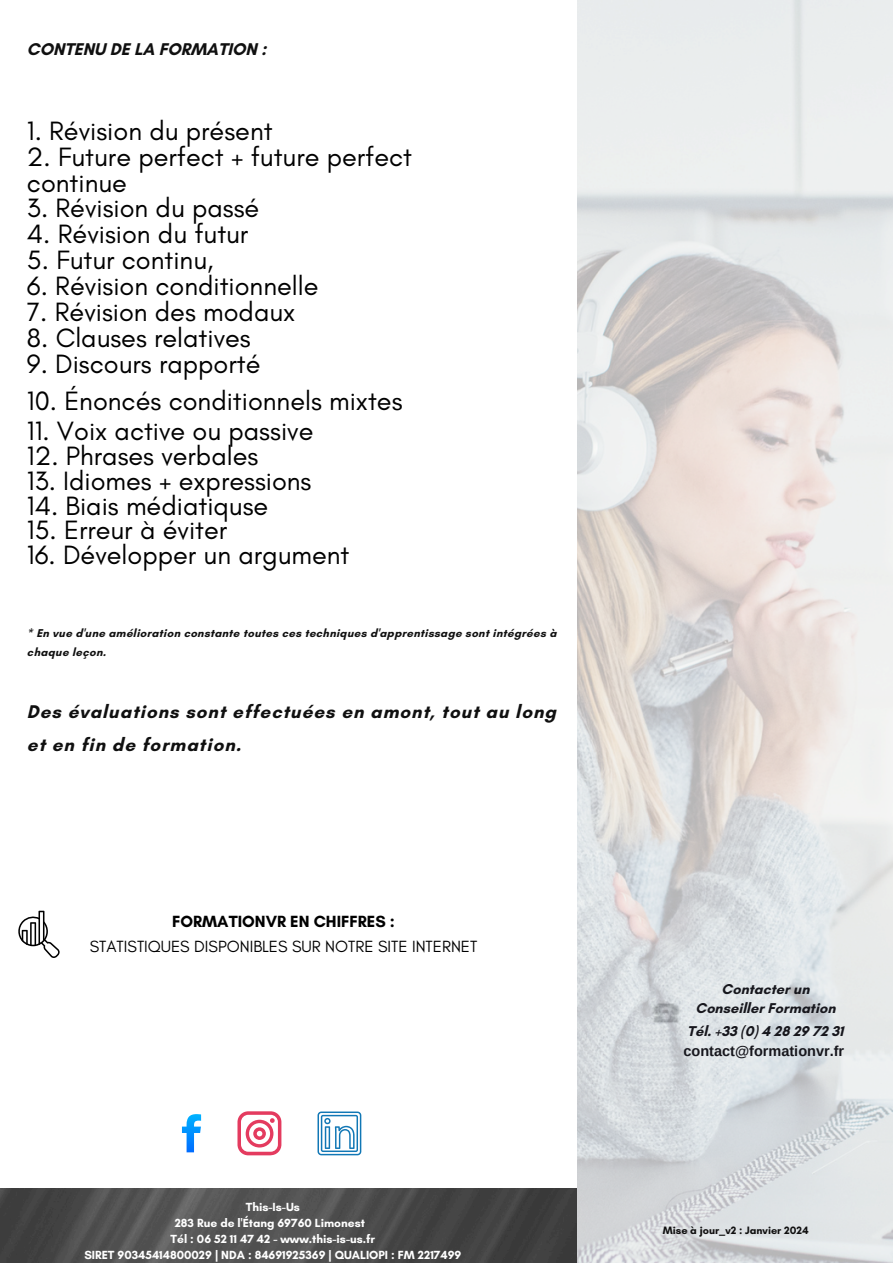
<style>
.page{position:relative;width:894px;height:1264px;background:#fff}
.page>*{position:absolute;margin:0;border:0;box-sizing:border-box;transform-origin:0 0}
.t1{font:27px/25.8px "Glacial Indifference";color:#000}
.t2{font:700 18.75px/32.7px "Glacial Indifference";letter-spacing:.055em;color:#101010}
.t3{font:700 17.25px "Glacial Indifference";color:#101010}
.t4{font:16.5px/24.8px "Glacial Indifference";color:#000;text-align:center}
.t5{font:700 14.55px/20.2px "Arimo";color:#17171d}
.t6{font:700 14.55px/19.2px "Glacial Indifference";color:#17171d;text-align:center}
.t7{font:700 12px "Glacial Indifference";color:#fff}
.t8{font:700 11.55px/19.2px "Glacial Indifference";letter-spacing:.025em;color:#101010}
.t9{font:700 10.95px "Glacial Indifference";color:#101010}
.s1{font-weight:700}
.s2{font-family:"Glacial Indifference"}
</style>
<div class="page">
<img style="left:0;top:1188px;width:576px;height:74px">
<img style="left:577px;top:0;width:315px;height:1262px">
<svg style="left:18px;top:910px;width:42px;height:48px"></svg>
<svg style="left:182px;top:1114px;width:19px;height:38px"></svg>
<svg style="left:237px;top:1111px;width:44px;height:44px"></svg>
<svg style="left:317px;top:1111px;width:44px;height:44px"></svg>
<h2 class="t3" style="left:27px;top:39px;width:241px">CONTENU DE LA FORMATION :</h2>
<p class="t1" style="left:27px;top:117px;width:247px">1. Révision du présent</p>
<p class="t1" style="left:27px;top:143px;width:386px">2. Future perfect + future perfect continue</p>
<p class="t1" style="left:27px;top:195px;width:234px">3. Révision du passé</p>
<p class="t1" style="left:27px;top:221px;width:223px">4. Révision du futur</p>
<p class="t1" style="left:27px;top:247px;width:188px">5. Futur continu,</p>
<p class="t1" style="left:27px;top:273px;width:293px">6. Révision conditionnelle</p>
<p class="t1" style="left:27px;top:298px;width:270px">7. Révision des modaux</p>
<p class="t1" style="left:27px;top:324px;width:225px">8. Clauses relatives</p>
<p class="t1" style="left:27px;top:350px;width:235px">9. Discours rapporté</p>
<p class="t1" style="left:27px;top:387px;width:377px">10. Énoncés conditionnels mixtes</p>
<p class="t1" style="left:27px;top:418px;width:288px">11. Voix active ou passive</p>
<p class="t1" style="left:27px;top:442px;width:233px">12. Phrases verbales</p>
<p class="t1" style="left:27px;top:467px;width:286px">13. Idiomes + expressions</p>
<p class="t1" style="left:27px;top:492px;width:243px">14. Biais médiatiquse</p>
<p class="t1" style="left:27px;top:517px;width:202px">15. Erreur à éviter</p>
<p class="t1" style="left:27px;top:541px;width:324px">16. Développer un argument</p>
<p class="t8" style="left:27px;top:623px;width:531px">* En vue d'une amélioration constante toutes ces techniques d'apprentissage sont intégrées à chaque leçon.</p>
<h1 class="t2" style="left:27px;top:695px;width:530px">Des évaluations sont effectuées en amont, tout au long et en fin de formation.</h1>
<p class="t4" style="left:90px;top:909px;width:389px"><span class="s1">FORMATIONVR EN CHIFFRES :<br></span>STATISTIQUES DISPONIBLES SUR NOTRE SITE INTERNET</p>
<p class="t7" style="left:246px;top:1199px;width:56px">This-Is-Us</p>
<p class="t7" style="left:175px;top:1215px;width:192px">283 Rue de l'Étang 69760 Limonest</p>
<p class="t7" style="left:170px;top:1231px;width:206px">Tél : 06 52 11 47 42 - www.this-is-us.fr</p>
<p class="t7" style="left:84px;top:1247px;width:378px">SIRET 90345414800029 | NDA : 84691925369 | QUALIOPI : FM 2217499</p>
<h3 class="t6" style="left:695px;top:978px;width:141px">Contacter un<br>Conseiller Formation</h3>
<p class="t5" style="left:683px;top:1020px;width:162px"><span class="s2">Tél. +33 (0) 4 28 29 72 31 </span>contact@formationvr.fr</p>
<p class="t9" style="left:662px;top:1223px;width:147px">Mise à jour_v2 : Janvier 2024</p>
</div>
